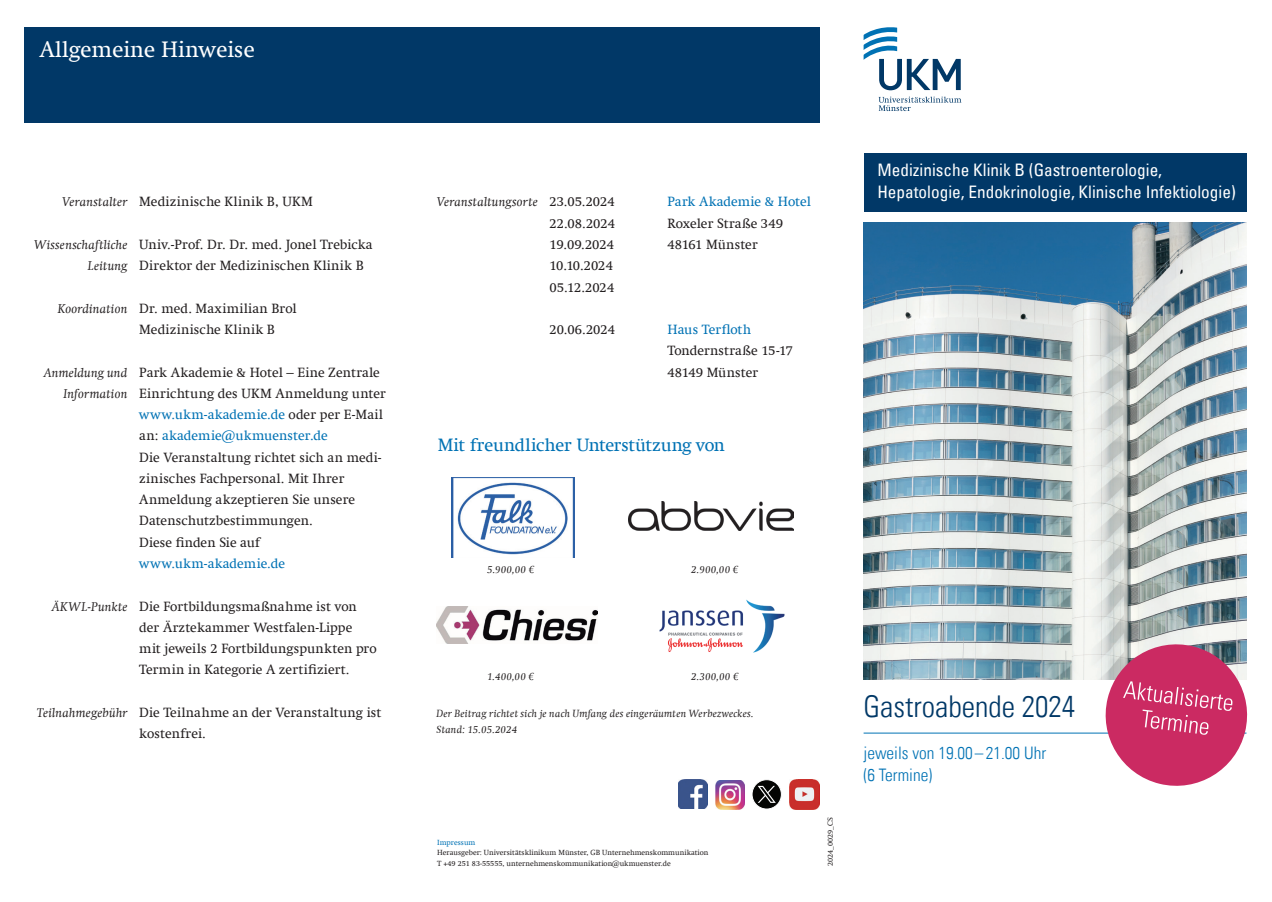
<style>
.page{position:relative;width:1272px;height:902px;background:#fff}
.page>*{position:absolute;margin:0;border:0;box-sizing:border-box;transform-origin:0 0}
.t1{font:30px "Univers Com 47 Light Cond";color:#013867}
.t2{font:22.5px "Swift Com";color:#fff}
.t3{font:18px "Swift Com";letter-spacing:-.015em;color:#0072b4}
.t4{font:condensed 17.25px/21.3px "Univers Com 57";color:#fff}
.t5{font:17.25px/21.3px "Univers Com 47 Light Cond";color:#0072b4}
.t6{font:13.5px/21.3px "Swift Com";letter-spacing:.005em;color:#231f20}
.t7{font:13.5px "Swift Com";letter-spacing:.005em;color:#0072b4}
.t8{font:italic 12.75px/21.3px "Swift Com";letter-spacing:.015em;color:#231f20;text-align:right}
.t9{font:italic 10.5px/15.9px "Swift Com";letter-spacing:.015em;color:#231f20}
.t10{font:7.5px/10.6px "Swift Com";color:#231f20}
.t11{font:7.5px "Swift Com";color:#0072b4}
.s1{color:#0072b4}
</style>
<div class="page">
<div style="left:24px;top:27px;width:796px;height:96px;background:#013867"></div>
<img style="left:678px;top:779px;width:29px;height:29px">
<img style="left:715px;top:780px;width:29px;height:29px">
<svg style="left:752px;top:779px;width:29px;height:30px"></svg>
<div style="left:752px;top:779px;width:29px;height:30px;border:1px solid #fff;border-radius:50%"></div>
<svg style="left:757px;top:785px;width:18px;height:17px"></svg>
<img style="left:789px;top:779px;width:30px;height:30px">
<svg style="left:863px;top:27px;width:97px;height:63px"></svg>
<svg style="left:878px;top:97px;width:83px;height:14px"></svg>
<div style="left:863px;top:153px;width:383px;height:59px;background:#013867"></div>
<img style="left:863px;top:222px;width:383px;height:457px">
<hr style="left:863px;top:732px;width:383px;height:1px;background:#0072b4">
<img style="left:452px;top:477px;width:122px;height:80px">
<img style="left:628px;top:501px;width:165px;height:29px">
<img style="left:659px;top:599px;width:126px;height:54px">
<img style="left:437px;top:606px;width:160px;height:37px">
<svg style="left:1098px;top:637px;width:150px;height:149px"></svg>
<h2 class="t2" style="left:39px;top:37px;width:217px">Allgemeine Hinweise</h2>
<p class="t8" style="left:62px;top:191px;width:67px">Veranstalter</p>
<p class="t8" style="left:34px;top:234px;width:95px">Wissenschaftliche<br>Leitung</p>
<p class="t8" style="left:58px;top:298px;width:71px">Koordination</p>
<p class="t8" style="left:44px;top:361px;width:85px">Anmeldung und<br>Information</p>
<p class="t8" style="left:52px;top:595px;width:77px">ÄKWL-Punkte</p>
<p class="t8" style="left:37px;top:701px;width:92px">Teilnahmegebühr</p>
<p class="t6" style="left:139px;top:191px;width:175px">Medizinische Klinik B, UKM</p>
<p class="t8" style="left:437px;top:191px;width:103px">Veranstaltungsorte</p>
<p class="t6" style="left:139px;top:234px;width:235px">Univ.-Prof. Dr. Dr. med. Jonel Trebicka<br>Direktor der Medizinischen Klinik B</p>
<p class="t6" style="left:139px;top:297px;width:159px">Dr. med. Maximilian Brol<br>Medizinische Klinik B</p>
<p class="t6" style="left:139px;top:361px;width:248px">Park Akademie &amp; Hotel – Eine Zentrale Einrichtung des UKM Anmeldung unter <span class="s1">www.ukm-akademie.de</span> oder per E-Mail an: <span class="s1">akademie@ukmuenster.de<br></span>Die Veranstaltung richtet sich an medi&shy;zinisches Fachpersonal. Mit Ihrer Anmeldung akzeptieren Sie unsere Datenschutz bestimmungen.<br>Diese finden Sie auf</p>
<p class="t7" style="left:139px;top:555px;width:147px">www.ukm-akademie.de</p>
<p class="t6" style="left:139px;top:595px;width:239px">Die Fortbildungsmaßnahme ist von der Ärztekammer Westfalen-Lippe mit jeweils 2 Fortbildungspunkten pro Termin in Kategorie A zertifiziert.</p>
<p class="t6" style="left:139px;top:701px;width:244px">Die Teilnahme an der Veranstaltung ist kostenfrei.</p>
<p class="t7" style="left:667px;top:194px;width:145px">Park Akademie &amp; Hotel</p>
<p class="t6" style="left:667px;top:212px;width:117px">Roxeler Straße 349<br>48161 Münster</p>
<p class="t6" style="left:549px;top:191px;width:67px">23.05.2024<br>22.08.2024<br>19.09.2024<br>10.10.2024<br>05.12.2024</p>
<p class="t6" style="left:549px;top:319px;width:67px">20.06.2024</p>
<p class="t7" style="left:667px;top:321px;width:85px">Haus Terfloth</p>
<p class="t6" style="left:667px;top:340px;width:127px">Tondernstraße 15-17<br>48149 Münster</p>
<h3 class="t3" style="left:438px;top:434px;width:288px">Mit freundlicher Unterstützung von</h3>
<p class="t9" style="left:487px;top:561px;width:49px">5.900,00 €</p>
<p class="t9" style="left:691px;top:561px;width:49px">2.900,00 €</p>
<p class="t9" style="left:487px;top:668px;width:49px">1.400,00 €</p>
<p class="t9" style="left:691px;top:668px;width:49px">2.300,00 €</p>
<p class="t9" style="left:436px;top:705px;width:318px">Der Beitrag richtet sich je nach Umfang des eingeräumten Werbezweckes.<br>Stand: 15.05.2024</p>
<p class="t11" style="left:437px;top:837px;width:40px">Impressum</p>
<p class="t10" style="left:437px;top:847px;width:273px">Herausgeber: Universitätsklinikum Münster, GB Unternehmenskommunikation<br>T +49 251 83-55555, unternehmenskommunikation@ukmuenster.de</p>
<p class="t10" style="left:825px;top:865px;width:50px;rotate:-90deg">2024_0029_CS</p>
<p class="t4" style="left:877px;top:159px;width:360px">Medizinische Klinik B (Gastroenterologie,<br>Hepatologie, Endokrinologie, Klinische Infektiologie)</p>
<h1 class="t1" style="left:863px;top:688px;width:213px">Gastroabende 2024</h1>
<p class="t5" style="left:863px;top:742px;width:184px">jeweils von 19.00 – 21.00 Uhr (6 Termine)</p>
</div>
